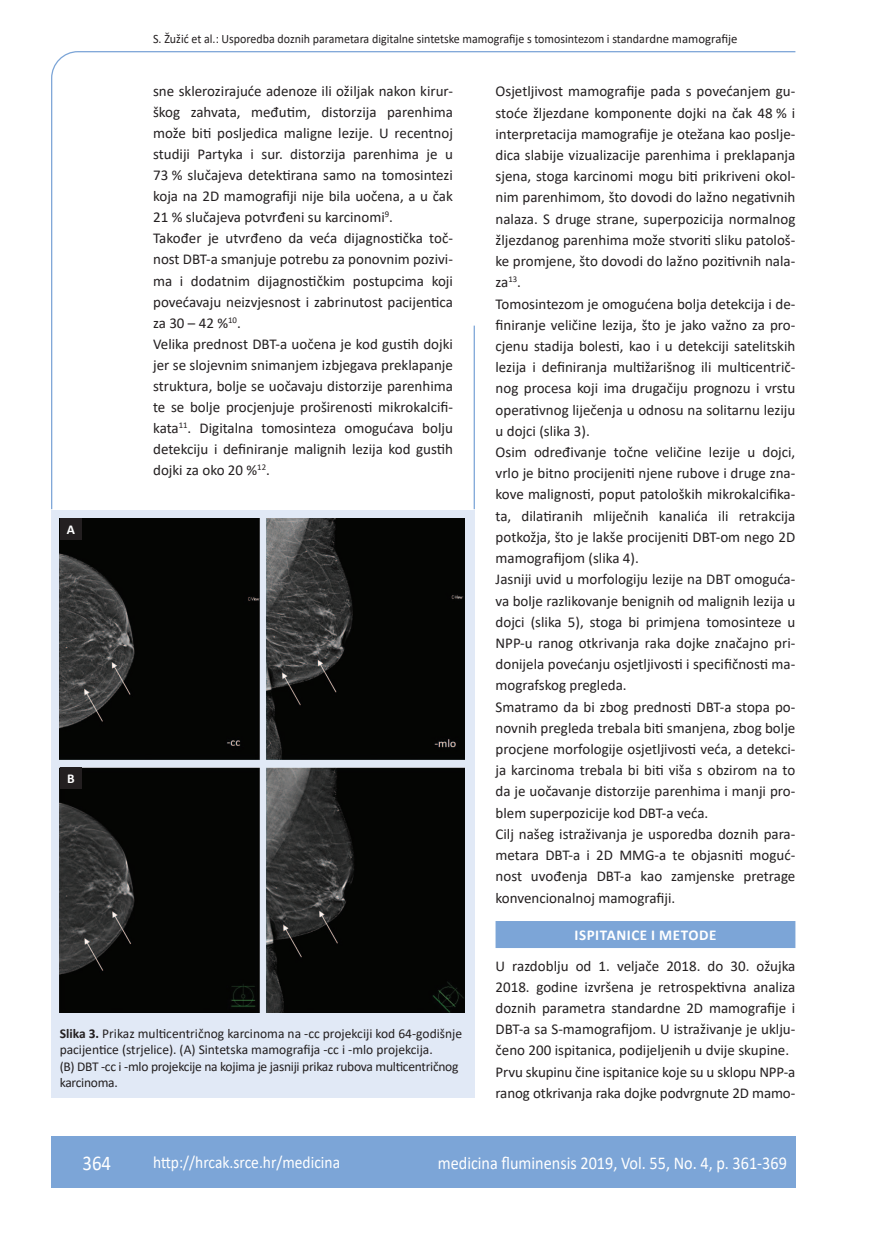
<style>
.page{position:relative;width:872px;height:1234px;background:#fff}
.page>*{position:absolute;margin:0;border:0;box-sizing:border-box;transform-origin:0 0}
.t1{font:21px "Calibri";color:#fff;scale:.9 1}
.t2{font:18px "Calibri";color:#fff;scale:.9 1}
.t3{font:17.25px "Calibri";color:#fff;scale:.9 1}
.osnovni_tekst{font:15px/21.1px "Calibri";color:#231f20;text-align:justify}
.naslov_ruler{font:700 15px "Calibri";letter-spacing:.04em;color:#fff}
.potpis_slika{font:13.5px/16.5px "Calibri";letter-spacing:-.005em;color:#231f20}
.potpis_slika-2{font:700 13.5px "Calibri";color:#fff}
.glava{font:12.75px "Calibri";color:#231f20;scale:.94 1}
.s1{font-weight:700}
</style>
<div class="page">
<svg style="left:51px;top:51px;width:745px;height:459px"></svg>
<hr style="left:473px;top:325px;width:2px;height:184px;background:#7ca5d7">
<div style="left:51px;top:1135px;width:744px;height:51px;background:#7ca5d7"></div>
<div style="left:495px;top:920px;width:300px;height:27px;background:#7ca5d7"></div>
<div style="left:51px;top:510px;width:423px;height:587px;background:#e1e9f6"></div>
<img style="left:60px;top:518px;width:404px;height:494px">
<div style="left:60px;top:518px;width:22px;height:22px;background:#231f20"></div>
<div style="left:60px;top:767px;width:22px;height:21px;background:#231f20"></div>
<p class="glava" style="left:153px;top:29px;width:623px">S. Žužić et al.: Usporedba doznih parametara digitalne sintetske mamografije s tomosintezom i standardne mamografije</p>
<p class="potpis_slika-2" style="left:67px;top:520px;width:10px">A</p>
<p class="osnovni_tekst" style="left:153px;top:80px;width:301px">sne sklerozirajuće adenoze ili ožiljak nakon kirur&shy;škog zahvata, međutim, distorzija parenhima može biti posljedica maligne lezije. U recentnoj studiji Partyka i sur. distorzija parenhima je u 73 % slučajeva detektirana samo na tomosintezi koja na 2D mamografiji nije bila uočena, a u čak 21 % slučajeva potvrđeni su karcinomi<sup>9</sup>.</p>
<p class="osnovni_tekst" style="left:153px;top:227px;width:301px">Također je utvrđeno da veća dijagnostička toč&shy;nost DBT-a smanjuje potrebu za ponovnim pozivi&shy;ma i dodatnim dijagnostičkim postupcima koji povećavaju neizvjesnost i zabrinutost pacijentica za 30 – 42 %<sup>10</sup>.</p>
<p class="osnovni_tekst" style="left:153px;top:332px;width:301px">Velika prednost DBT-a uočena je kod gustih dojki jer se slojevnim snimanjem izbjegava preklapanje struktura, bolje se uočavaju distorzije parenhima te se bolje procjenjuje proširenosti mikrokalcifi&shy;kata<sup>11</sup>. Digitalna tomosinteza omogućava bolju detekciju i definiranje malignih lezija kod gustih dojki za oko 20 %<sup>12</sup>.</p>
<p class="potpis_slika-2" style="left:67px;top:769px;width:9px">B</p>
<p class="potpis_slika" style="left:60px;top:1024px;width:404px"><span class="s1">Slika 3.</span> Prikaz multicentričnog karcinoma na -cc projekciji kod 64-godišnje pacijentice (strjelice). (A) Sintetska mamografija -cc i -mlo projekcija.<br>(B) DBT -cc i -mlo projekcije na kojima je jasniji prikaz rubova multicentričnog karcinoma.</p>
<p class="osnovni_tekst" style="left:495px;top:80px;width:301px">Osjetljivost mamografije pada s povećanjem gu&shy;stoće žljezdane komponente dojki na čak 48 % i interpretacija mamografije je otežana kao poslje&shy;dica slabije vizualizacije parenhima i preklapanja sjena, stoga karcinomi mogu biti prikriveni okol&shy;nim parenhimom, što dovodi do lažno negativnih nalaza. S druge strane, superpozicija normalnog žljezdanog parenhima može stvoriti sliku patološ&shy;ke promjene, što dovodi do lažno pozitivnih nala&shy;za<sup>13</sup>.</p>
<p class="osnovni_tekst" style="left:495px;top:292px;width:301px">Tomosintezom je omogućena bolja detekcija i de&shy;finiranje veličine lezija, što je jako važno za pro&shy;cjenu stadija bolesti, kao i u detekciji satelitskih lezija i definiranja multižarišnog ili multicentrič&shy;nog procesa koji ima drugačiju prognozu i vrstu operativnog liječenja u odnosu na solitarnu leziju u dojci (slika 3).</p>
<p class="osnovni_tekst" style="left:495px;top:441px;width:301px">Osim određivanje točne veličine lezije u dojci, vrlo je bitno procijeniti njene rubove i druge zna&shy;kove malignosti, poput patoloških mikrokalcifika&shy;ta, dilatiranih mliječnih kanalića ili retrakcija potkožja, što je lakše procijeniti DBT-om nego 2D mamografijom (slika 4).</p>
<p class="osnovni_tekst" style="left:495px;top:568px;width:301px">Jasniji uvid u morfologiju lezije na DBT omoguća&shy;va bolje razlikovanje benignih od malignih lezija u dojci (slika 5), stoga bi primjena tomosinteze u NPP-u ranog otkrivanja raka dojke značajno pri&shy;donijela povećanju osjetljivosti i specifičnosti ma&shy;mografskog pregleda.</p>
<p class="osnovni_tekst" style="left:495px;top:695px;width:301px">Smatramo da bi zbog prednosti DBT-a stopa po&shy;novnih pregleda trebala biti smanjena, zbog bolje procjene morfologije osjetljivosti veća, a detekci&shy;ja karcinoma trebala bi biti viša s obzirom na to da je uočavanje distorzije parenhima i manji pro&shy;blem superpozicije kod DBT-a veća.</p>
<p class="osnovni_tekst" style="left:495px;top:822px;width:301px">Cilj našeg istraživanja je usporedba doznih para&shy;metara DBT-a i 2D MMG-a te objasniti moguć&shy;nost uvođenja DBT-a kao zamjenske pretrage konvencionalnoj mamografiji.</p>
<p class="naslov_ruler" style="left:574px;top:924px;width:144px">ISPITANICE I METODE</p>
<p class="osnovni_tekst" style="left:495px;top:954px;width:301px">U razdoblju od 1. veljače 2018. do 30. ožujka 2018. godine izvršena je retrospektivna analiza doznih parametra standardne 2D mamografije i DBT-a sa S-mamografijom. U istraživanje je uklju&shy;čeno 200 ispitanica, podijeljenih u dvije skupine.</p>
<p class="osnovni_tekst" style="left:495px;top:1060px;width:301px">Prvu skupinu čine ispitanice koje su u sklopu NPP-a ranog otkrivanja raka dojke podvrgnute 2D mamo-</p>
<p class="t1" style="left:82px;top:1147px;width:33px">364</p>
<p class="t3" style="left:153px;top:1149px;width:209px">http://hrcak.srce.hr/medicina</p>
<p class="t2" style="left:438px;top:1149px;width:389px">medicina fluminensis 2019, Vol. 55, No. 4, p. 361-369</p>
</div>
